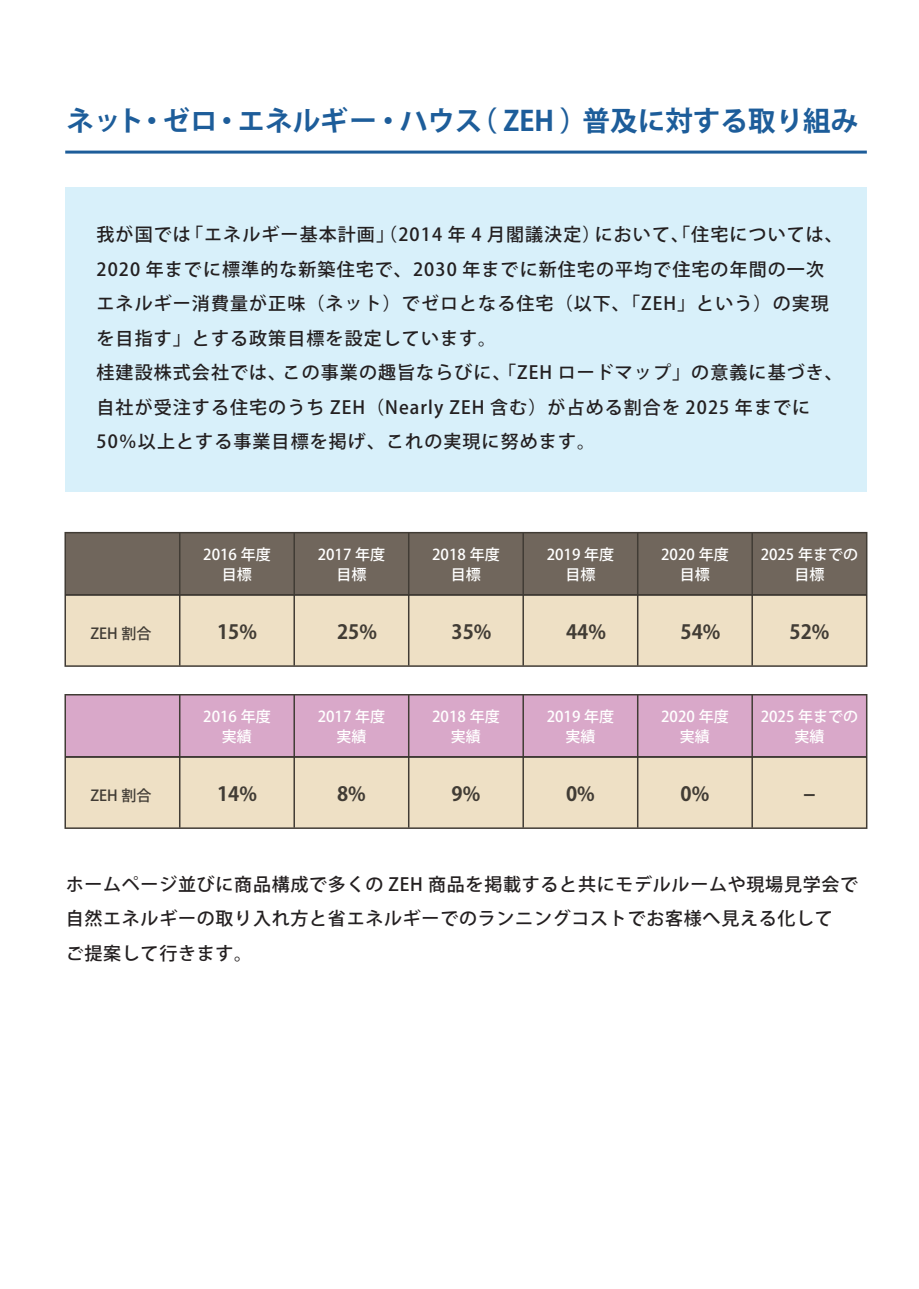
<style>
.page{position:relative;width:919px;height:1289px;background:#fff}
.page>*{position:absolute;margin:0;border:0;box-sizing:border-box;transform-origin:0 0}
.t1{font:700 27.6px "Koz Go Pro";color:#1d5d9a}
.t2{font:700 19.5px "Koz Go Pr 6 N";color:#413c35}
.t3{font:700 19.5px "Koz Go Pr 6 N";color:#413c35;scale:2 1}
.t4{font:500 18px/34.5px "Koz Go Pr 6 N";letter-spacing:.06em;color:#231f20}
.t5{font:500 18px/34.5px "Koz Go Pr 6 N";letter-spacing:.04em;color:#231f20}
.t6{font:500 15px/20.2px "Koz Go Pr 6 N";color:#fff;text-align:center}
.t7{font:500 15px "Koz Go Pr 6 N";color:#413c35}
</style>
<div class="page">
<div style="left:65px;top:187px;width:801px;height:305px;background:#d8f0fa"></div>
<div style="left:65px;top:694px;width:801px;height:134px;background:#eee0c5"></div>
<div style="left:65px;top:694px;width:801px;height:63px;background:#d9a8c9"></div>
<div style="left:64px;top:694px;width:803px;height:135px;border:2px solid #413c35"></div>
<hr style="left:179px;top:694px;width:1px;height:133px;background:#413c35">
<hr style="left:293px;top:694px;width:2px;height:133px;background:#413c35">
<hr style="left:408px;top:694px;width:1px;height:133px;background:#413c35">
<hr style="left:522px;top:694px;width:2px;height:133px;background:#413c35">
<hr style="left:751px;top:694px;width:1px;height:133px;background:#413c35">
<hr style="left:637px;top:694px;width:1px;height:133px;background:#413c35">
<hr style="left:65px;top:756px;width:801px;height:1px;background:#413c35">
<hr style="left:65px;top:151px;width:801px;height:3px;background:#1d5d9a">
<div style="left:65px;top:532px;width:801px;height:134px;background:#eee0c5"></div>
<div style="left:65px;top:532px;width:801px;height:63px;background:#70665c"></div>
<div style="left:64px;top:532px;width:803px;height:135px;border:2px solid #413c35"></div>
<hr style="left:179px;top:532px;width:1px;height:133px;background:#413c35">
<hr style="left:293px;top:532px;width:2px;height:133px;background:#413c35">
<hr style="left:408px;top:532px;width:1px;height:133px;background:#413c35">
<hr style="left:522px;top:532px;width:2px;height:133px;background:#413c35">
<hr style="left:751px;top:532px;width:1px;height:133px;background:#413c35">
<hr style="left:637px;top:532px;width:1px;height:133px;background:#413c35">
<hr style="left:65px;top:594px;width:801px;height:1px;background:#413c35">
<h1 class="t1" style="left:66px;top:104px;width:793px">ネット・ゼロ・エネルギー・ハウス（ ZEH ）普及に対する取り組み</h1>
<p class="t4" style="left:96px;top:218px;width:748px">我が国では「エネルギー基本計画」（2014 年 4 月閣議決定）において、「住宅については、2020 年までに標準的な新築住宅で、2030 年までに新住宅の平均で住宅の年間の一次エネルギー消費量が正味（ネット）でゼロとなる住宅（以下、「ZEH」という）の実現を目指す」とする政策目標を設定しています。<br>桂建設株式会社では、この事業の趣旨ならびに、「ZEH ロードマップ」の意義に基づき、自社が受注する住宅のうち ZEH（Nearly ZEH 含む）が占める割合を 2025 年までに<br>50％以上とする事業目標を掲げ、これの実現に努めます。</p>
<p class="t6" style="left:203px;top:545px;width:69px">2016 年度目標</p>
<p class="t6" style="left:318px;top:545px;width:69px">2017 年度目標</p>
<p class="t6" style="left:432px;top:545px;width:69px">2018 年度目標</p>
<p class="t6" style="left:546px;top:545px;width:69px">2019 年度目標</p>
<p class="t6" style="left:661px;top:545px;width:69px">2020 年度目標</p>
<p class="t6" style="left:760px;top:545px;width:99px">2025 年までの目標</p>
<p class="t7" style="left:90px;top:625px;width:63px">ZEH 割合</p>
<p class="t2" style="left:217px;top:621px;width:41px">15%</p>
<p class="t2" style="left:337px;top:621px;width:41px">25%</p>
<p class="t2" style="left:451px;top:621px;width:41px">35%</p>
<p class="t2" style="left:566px;top:621px;width:41px">44%</p>
<p class="t2" style="left:680px;top:621px;width:41px">54%</p>
<p class="t2" style="left:789px;top:621px;width:41px">52%</p>
<p class="t6" style="left:203px;top:707px;width:69px">2016 年度実績</p>
<p class="t6" style="left:318px;top:707px;width:69px">2017 年度実績</p>
<p class="t6" style="left:432px;top:707px;width:69px">2018 年度実績</p>
<p class="t6" style="left:546px;top:707px;width:69px">2019 年度実績</p>
<p class="t6" style="left:661px;top:707px;width:69px">2020 年度実績</p>
<p class="t6" style="left:760px;top:707px;width:99px">2025 年までの実績</p>
<p class="t2" style="left:217px;top:783px;width:41px">14%</p>
<p class="t2" style="left:337px;top:783px;width:30px">8%</p>
<p class="t2" style="left:451px;top:783px;width:30px">9%</p>
<p class="t2" style="left:566px;top:783px;width:30px">0%</p>
<p class="t2" style="left:680px;top:783px;width:30px">0%</p>
<p class="t7" style="left:90px;top:787px;width:63px">ZEH 割合</p>
<p class="t3" style="left:802px;top:783px;width:8px">-</p>
<p class="t5" style="left:66px;top:867px;width:794px">ホームページ並びに商品構成で多くの ZEH 商品を掲載すると共にモデルルームや現場見学会で自然エネルギーの取り入れ方と省エネルギーでのランニングコストでお客様へ見える化して<br>ご提案して行きます。</p>
</div>
